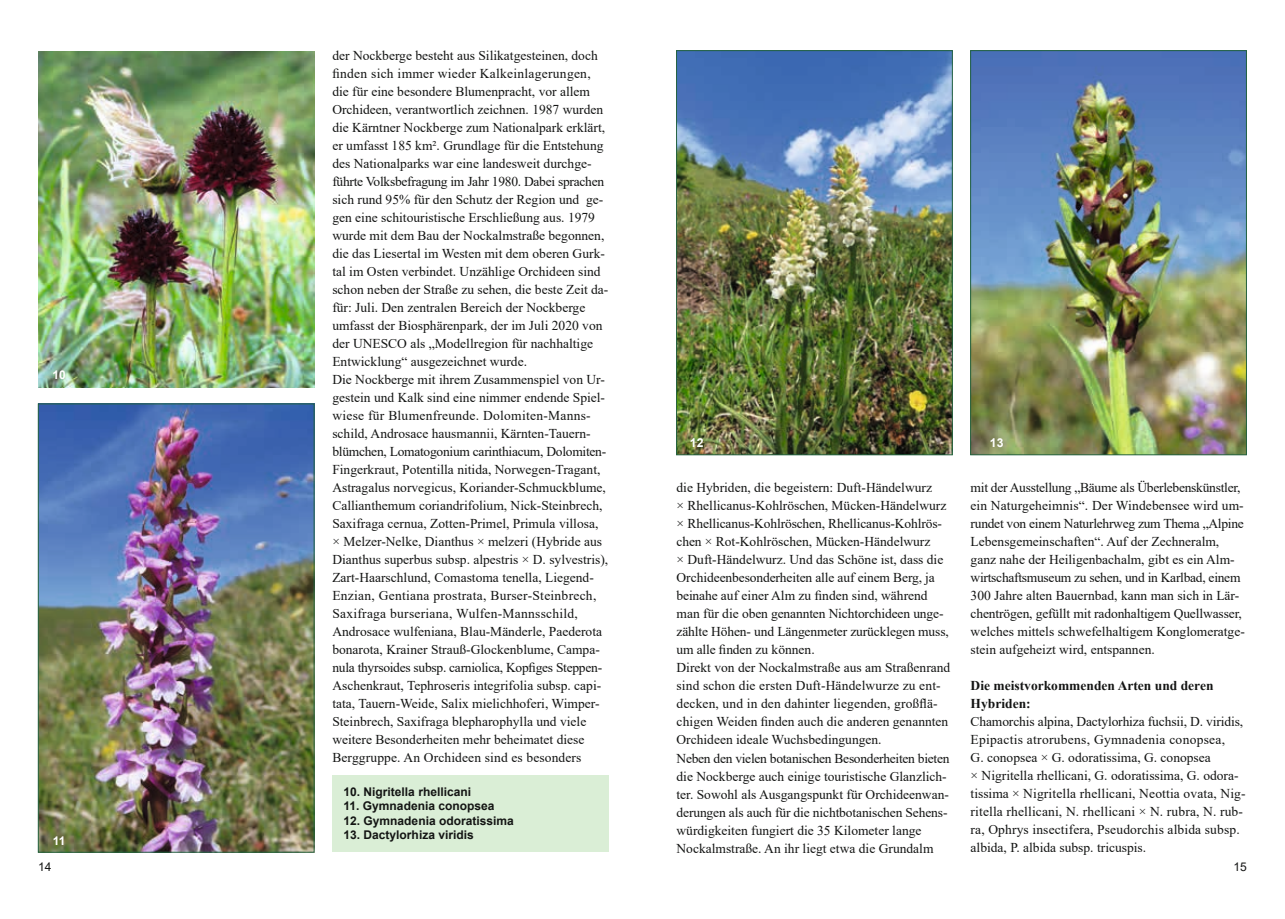
<style>
.page{position:relative;width:1285px;height:919px;background:#fff}
.page>*{position:absolute;margin:0;border:0;box-sizing:border-box;transform-origin:0 0}
.t1{font:13.5px/18px "Times New Roman";color:#131413}
.t2{font:700 13.5px/18px "Times New Roman";color:#131413}
.t3{font:700 12.3px "Arial";color:#fff}
.t4{font:700 12px "Arial";color:#131413}
.t5{font:12px "Arial";color:#131413}
.t6{font:700 12px "Arial";color:#fff}
</style>
<div class="page">
<img style="left:678px;top:52px;width:272px;height:401px">
<div style="left:676px;top:50px;width:276px;height:405px;border:1px solid #246340"></div>
<img style="left:972px;top:52px;width:272px;height:401px">
<div style="left:970px;top:50px;width:276px;height:405px;border:1px solid #246340"></div>
<img style="left:38px;top:51px;width:276px;height:336px">
<img style="left:40px;top:405px;width:272px;height:445px">
<div style="left:38px;top:403px;width:276px;height:449px;border:1px solid #246340"></div>
<div style="left:332px;top:775px;width:276px;height:77px;background:#daeed6"></div>
<p class="t6" style="left:52px;top:366px;width:15px">10</p>
<p class="t6" style="left:53px;top:832px;width:14px">11</p>
<p class="t1" style="left:332px;top:46px;width:277px">der Nockberge besteht aus Silikatgesteinen, doch finden sich immer wieder Kalkeinlagerungen, die für eine besondere Blumenpracht, vor allem Orchideen, verantwortlich zeichnen. 1987 wurden die Kärntner Nockberge zum Nationalpark erklärt, er umfasst 185 km². Grundlage für die Entstehung des Nationalparks war eine landesweit durchge&shy;führte Volksbefragung im Jahr 1980. Dabei sprachen sich rund 95% für den Schutz der Region und ge&shy;gen eine schitouristische Erschließung aus. 1979 wurde mit dem Bau der Nockalmstraße begonnen, die das Liesertal im Westen mit dem oberen Gurk&shy;tal im Osten verbindet. Unzählige Orchideen sind schon neben der Straße zu sehen, die beste Zeit da&shy;für: Juli. Den zentralen Bereich der Nockberge umfasst der Biosphärenpark, der im Juli 2020 von der UNESCO als „Modellregion für nachhaltige Entwicklung“ ausgezeichnet wurde.<br>Die Nockberge mit ihrem Zusammenspiel von Ur&shy;gestein und Kalk sind eine nimmer endende Spiel&shy;wiese für Blumenfreunde. Dolomiten-Manns&shy;schild, Androsace hausmannii, Kärnten-Tauern&shy;blümchen, Lomatogonium carinthiacum, Dolomiten-Fingerkraut, Potentilla nitida, Norwegen-Tragant, Astragalus norvegicus, Koriander-Schmuckblume, Callianthemum coriandrifolium, Nick-Steinbrech, Saxifraga cernua, Zotten-Primel, Primula villosa, × Melzer-Nelke, Dianthus × melzeri (Hybride aus Dianthus superbus subsp. alpestris × D. sylvestris), Zart-Haarschlund, Comastoma tenella, Liegend-Enzian, Gentiana prostrata, Burser-Steinbrech, Saxifraga burseriana, Wulfen-Mannsschild, Androsace wulfeniana, Blau-Mänderle, Paederota bonarota, Krainer Strauß-Glockenblume, Campa&shy;nula thyrsoides subsp. carniolica, Kopfiges Steppen-Aschenkraut, Tephroseris integrifolia subsp. capi&shy;tata, Tauern-Weide, Salix mielichhoferi, Wimper-Steinbrech, Saxifraga blepharophylla und viele weitere Besonderheiten mehr beheimatet diese Berggruppe. An Orchideen sind es besonders</p>
<p class="t4" style="left:343px;top:783px;width:129px">10. Nigritella rhellicani</p>
<p class="t4" style="left:343px;top:797px;width:152px">11. Gymnadenia conopsea</p>
<p class="t4" style="left:343px;top:811px;width:172px">12. Gymnadenia odoratissima</p>
<p class="t4" style="left:343px;top:826px;width:132px">13. Dactylorhiza viridis</p>
<p class="t3" style="left:689px;top:434px;width:15px">12</p>
<p class="t3" style="left:989px;top:434px;width:15px">13</p>
<p class="t1" style="left:676px;top:478px;width:275px">die Hybriden, die begeistern: Duft-Händelwurz<br>× Rhellicanus-Kohlröschen, Mücken-Händelwurz × Rhellicanus-Kohlröschen, Rhellicanus-Kohlrös&shy;chen × Rot-Kohlröschen, Mücken-Händelwurz<br>× Duft-Händelwurz. Und das Schöne ist, dass die Orchideenbesonderheiten alle auf einem Berg, ja beinahe auf einer Alm zu finden sind, während man für die oben genannten Nichtorchideen unge&shy;zählte Höhen- und Längenmeter zurücklegen muss, um alle finden zu können.<br>Direkt von der Nockalmstraße aus am Straßenrand sind schon die ersten Duft-Händelwurze zu ent&shy;decken, und in den dahinter liegenden, großflä&shy;chigen Weiden finden auch die anderen genannten Orchideen ideale Wuchsbedingungen.<br>Neben den vielen botanischen Besonderheiten bieten die Nockberge auch einige touristische Glanzlich&shy;ter. Sowohl als Ausgangspunkt für Orchideenwan&shy;derungen als auch für die nichtbotanischen Sehens&shy;würdigkeiten fungiert die 35 Kilometer lange Nockalmstraße. An ihr liegt etwa die Grundalm</p>
<p class="t1" style="left:970px;top:478px;width:276px">mit der Ausstellung „Bäume als Überlebenskünstler, ein Naturgeheimnis“. Der Windebensee wird um&shy;rundet von einem Naturlehrweg zum Thema „Alpine Lebensgemeinschaften“. Auf der Zechneralm, ganz nahe der Heiligenbachalm, gibt es ein Alm&shy;wirtschaftsmuseum zu sehen, und in Karlbad, einem 300 Jahre alten Bauernbad, kann man sich in Lär&shy;chentrögen, gefüllt mit radonhaltigem Quellwasser, welches mittels schwefelhaltigem Konglomeratge&shy;stein aufgeheizt wird, entspannen.</p>
<p class="t2" style="left:970px;top:676px;width:244px">Die meistvorkommenden Arten und deren<br>Hybriden:</p>
<p class="t1" style="left:970px;top:712px;width:276px">Chamorchis alpina, Dactylorhiza fuchsii, D. viridis, Epipactis atrorubens, Gymnadenia conopsea,<br>G. conopsea × G. odoratissima, G. conopsea<br>× Nigritella rhellicani, G. odoratissima, G. odora&shy;tissima × Nigritella rhellicani, Neottia ovata, Nig&shy;ritella rhellicani, N. rhellicani × N. rubra, N. rub&shy;ra, Ophrys insectifera, Pseudorchis albida subsp. albida, P. albida subsp. tricuspis.</p>
<p class="t5" style="left:38px;top:858px;width:15px">14</p>
<p class="t5" style="left:1232px;top:858px;width:15px">15</p>
</div>
